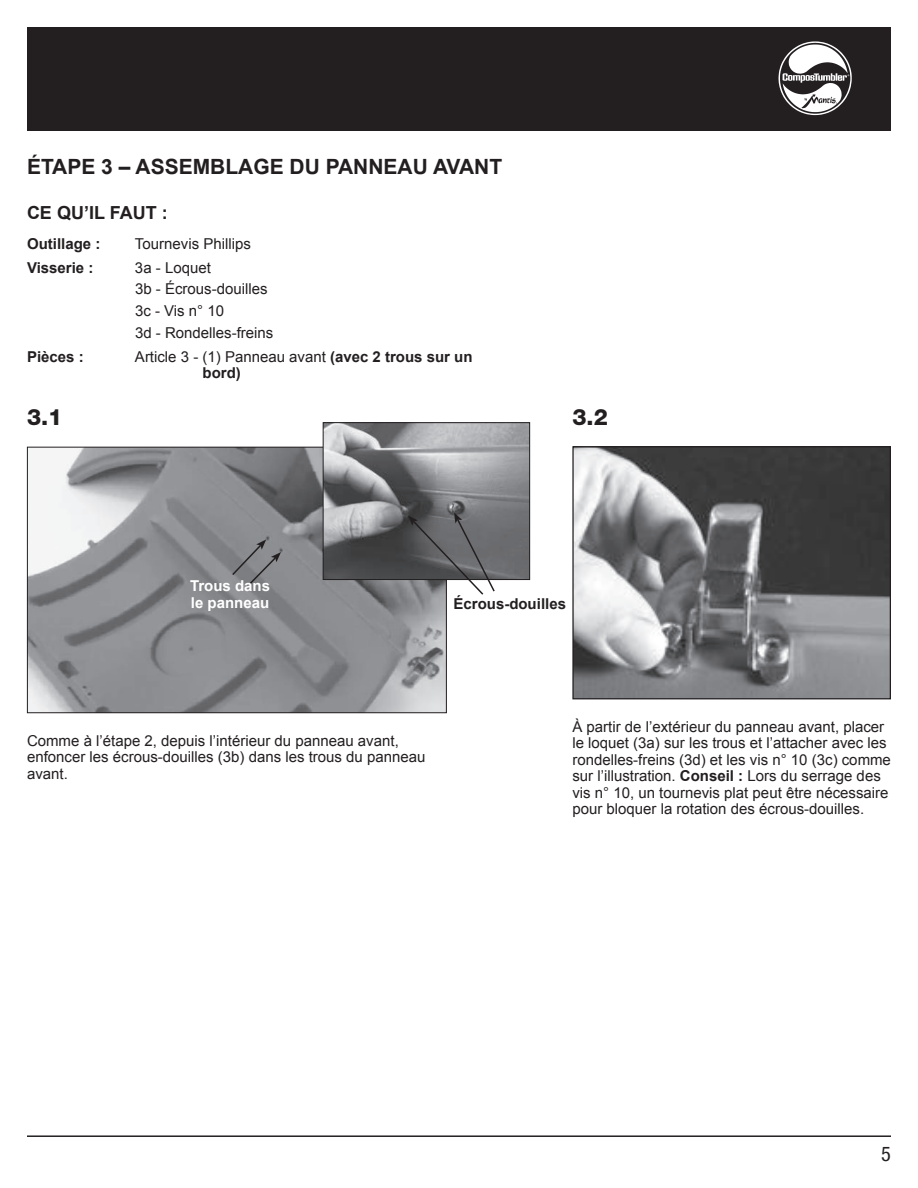
<style>
.page{position:relative;width:918px;height:1188px;background:#fff}
.page>*{position:absolute;margin:0;border:0;box-sizing:border-box;transform-origin:0 0}
.t1{font:800 22.5px "Helvetica Neue";color:#231f20}
.t2{font:700 21px "Arial";color:#231f20}
.t3{font:condensed 20.25px "Helvetica Neue";color:#231f20}
.t4{font:700 18px "Arial";color:#231f20}
.t5{font:15px/16.5px "Arial";color:#231f20}
.t6{font:700 15px "Arial";color:#231f20}
.t7{font:700 15px/16.5px "Arial";color:#fff}
.s1{font-weight:700}
</style>
<div class="page">
<div style="left:27px;top:27px;width:864px;height:103px;background:#231f20"></div>
<hr style="left:27px;top:1135px;width:864px;height:2px;background:#231f20">
<svg style="left:779px;top:41px;width:73px;height:74px"></svg>
<img style="left:29px;top:449px;width:416px;height:262px">
<img style="left:325px;top:424px;width:203px;height:154px">
<div style="left:323px;top:422px;width:207px;height:158px;border:1px solid #231f20"></div>
<img style="left:574px;top:448px;width:315px;height:249px">
<div style="left:572px;top:446px;width:319px;height:253px;border:1px solid #231f20"></div>
<svg style="left:231px;top:539px;width:50px;height:47px;background:#7f8083"></svg>
<svg style="left:408px;top:512px;width:88px;height:84px;background:#707073"></svg>
<h2 class="t2" style="left:27px;top:153px;width:477px">ÉTAPE 3 – ASSEMBLAGE DU PANNEAU AVANT</h2>
<p class="t4" style="left:27px;top:201px;width:142px">CE QU’IL FAUT :</p>
<p class="t6" style="left:27px;top:234px;width:75px">Outillage :</p>
<p class="t5" style="left:135px;top:236px;width:117px">Tournevis Phillips</p>
<p class="t6" style="left:27px;top:257px;width:68px">Visserie :</p>
<p class="t5" style="left:135px;top:257px;width:140px;line-height:21.9px">3a - Loquet<br>3b - Écrous-douilles<br>3c - Vis n° 10<br>3d - Rondelles-freins</p>
<p class="t6" style="left:27px;top:346px;width:58px">Pièces :</p>
<p class="t5" style="left:203px;top:348px;width:272px;text-indent:-68px">Article 3 - (1) Panneau avant <span class="s1">(avec 2 trous sur un bord)</span></p>
<h1 class="t1" style="left:27px;top:404px;width:37px">3.1</h1>
<h1 class="t1" style="left:572px;top:404px;width:37px">3.2</h1>
<p class="t7" style="left:190px;top:578px;width:82px">Trous dans le panneau</p>
<p class="t6" style="left:453px;top:594px;width:114px">Écrous-douilles</p>
<p class="t5" style="left:27px;top:732px;width:400px">Comme à l’étape 2, depuis l’intérieur du panneau avant, enfoncer les écrous-douilles (3b) dans les trous du panneau avant.</p>
<p class="t5" style="left:572px;top:719px;width:320px">À partir de l’extérieur du panneau avant, placer le loquet (3a) sur les trous et l’attacher avec les rondelles-freins (3d) et les vis n° 10 (3c) comme sur l’illustration. <span class="s1">Conseil :</span> Lors du serrage des vis n° 10, un tournevis plat peut être nécessaire pour bloquer la rotation des écrous-douilles.</p>
<h3 class="t3" style="left:881px;top:1142px;width:11px">5</h3>
</div>
